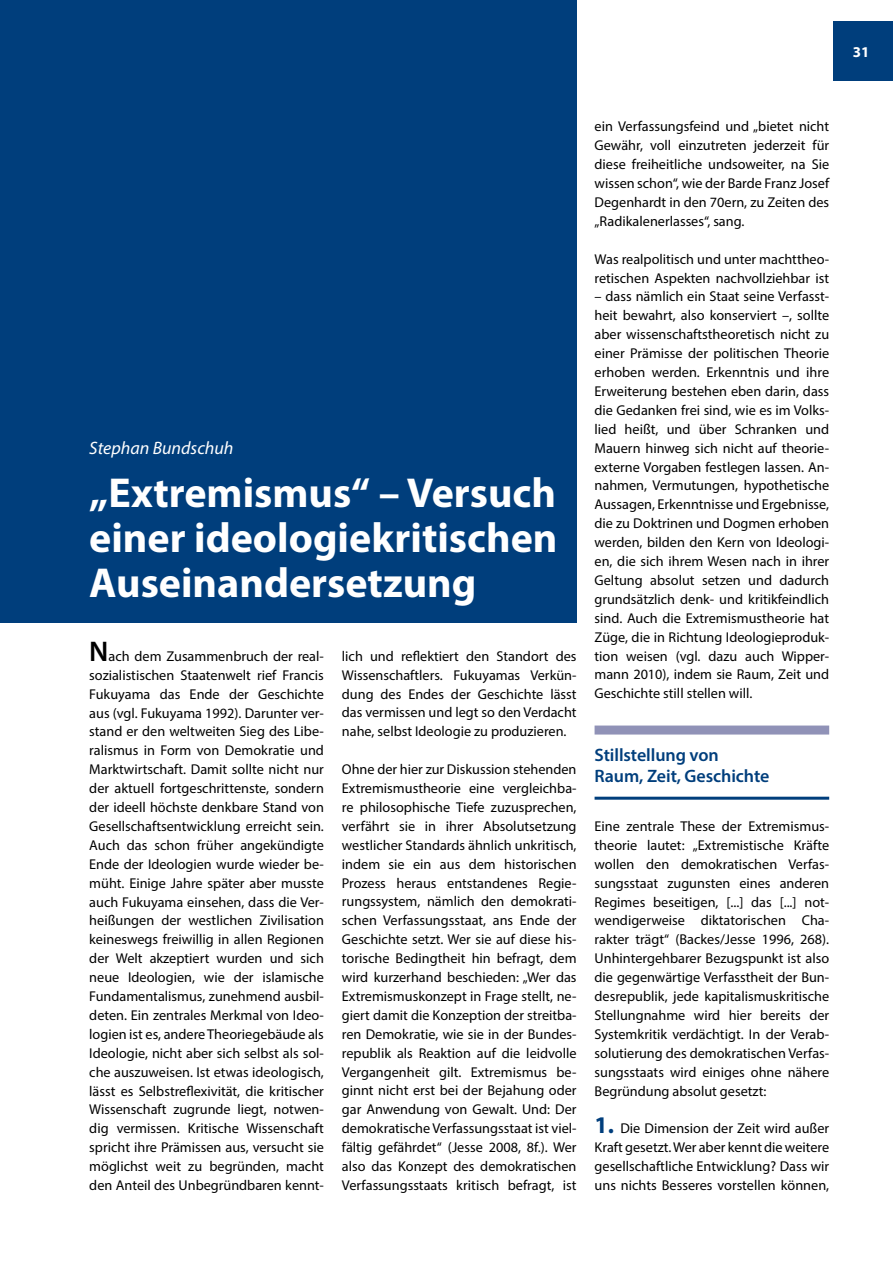
<style>
.page{position:relative;width:893px;height:1263px;background:#fff}
.page>*{position:absolute;margin:0;border:0;box-sizing:border-box;transform-origin:0 0}
.t1{font:700 42px/45px "Myriad Pro";color:#fff;text-align:justify}
.t2{font:600 18px/21px "Myriad Pro";letter-spacing:-.005em;color:#003e7c}
.t3{font:italic 18px "Myriad Pro";color:#fff}
.t4{font:700 15px "Myriad Pro";color:#fff}
.t5{font:14.25px/18.9px "Myriad Pro";color:#000;text-align:justify}
.s1{font-weight:600;font-size:28.5px}
.s2{font-weight:700;font-size:24px;color:#003e7c}
</style>
<div class="page">
<div style="left:833px;top:21px;width:60px;height:60px;background:#003e7c"></div>
<div style="left:595px;top:725px;width:234px;height:9px;background:#9092b7"></div>
<hr style="left:595px;top:797px;width:234px;height:3px;background:#003e7c">
<div style="left:0;top:0;width:577px;height:623px;background:#003e7c"></div>
<p class="t4" style="left:853px;top:42px;width:18px">31</p>
<p class="t3" style="left:89px;top:437px;width:146px">Stephan Bundschuh</p>
<h1 class="t1" style="left:89px;top:469px;width:470px">„Extremismus“ – Versuch einer ideologiekritischen Auseinandersetzung</h1>
<p class="t5" style="left:89px;top:646px;width:236px"><span class="s1">N</span>ach dem Zusammenbruch der real&shy;sozialistischen Staatenwelt rief Francis Fukuyama das Ende der Geschichte aus (vgl. Fukuyama 1992). Darunter ver&shy;stand er den weltweiten Sieg des Libe&shy;ralismus in Form von Demokratie und Marktwirtschaft. Damit sollte nicht nur der aktuell fortgeschrittenste, sondern der ideell höchste denkbare Stand von Gesellschaftsentwicklung erreicht sein.<br>Auch das schon früher angekündigte Ende der Ideologien wurde wieder be&shy;müht. Einige Jahre später aber musste auch Fukuyama einsehen, dass die Ver&shy;heißungen der westlichen Zivilisation keineswegs freiwillig in allen Regionen der Welt akzeptiert wurden und sich neue Ideologien, wie der islamische Fundamentalismus, zunehmend ausbil&shy;deten. Ein zentrales Merkmal von Ideo&shy;logien ist es, andere Theoriegebäude als Ideologie, nicht aber sich selbst als sol&shy;che auszuweisen. Ist etwas ideologisch, lässt es Selbstreflexivität, die kritischer Wissenschaft zugrunde liegt, notwen&shy;dig vermissen. Kritische Wissenschaft spricht ihre Prämissen aus, versucht sie möglichst weit zu begründen, macht den Anteil des Unbegründbaren kennt-</p>
<p class="t5" style="left:342px;top:646px;width:236px">lich und reflektiert den Standort des Wissenschaftlers. Fukuyamas Verkün&shy;dung des Endes der Geschichte lässt das vermissen und legt so den Verdacht nahe, selbst Ideologie zu produzieren.</p>
<p class="t5" style="left:342px;top:760px;width:236px">Ohne der hier zur Diskussion stehenden Extremismustheorie eine vergleichba&shy;re philosophische Tiefe zuzusprechen, verfährt sie in ihrer Absolutsetzung westlicher Standards ähnlich unkritisch, indem sie ein aus dem historischen Prozess heraus entstandenes Regie&shy;rungssystem, nämlich den demokrati&shy;schen Verfassungsstaat, ans Ende der Geschichte setzt. Wer sie auf diese his&shy;torische Bedingtheit hin befragt, dem wird kurzerhand beschieden: „Wer das Extremismuskonzept in Frage stellt, ne&shy;giert damit die Konzeption der streitba&shy;ren Demokratie, wie sie in der Bundes&shy;republik als Reaktion auf die leidvolle Vergangenheit gilt. Extremismus be&shy;ginnt nicht erst bei der Bejahung oder gar Anwendung von Gewalt. Und: Der demokratische Verfassungsstaat ist viel&shy;fältig gefährdet“ (Jesse 2008, 8f.). Wer also das Konzept des demokratischen Verfassungsstaats kritisch befragt, ist</p>
<p class="t5" style="left:595px;top:117px;width:236px">ein Verfassungsfeind und „bietet nicht Gewähr, voll einzutreten jederzeit für diese freiheitliche undsoweiter, na Sie wissen schon“, wie der Barde Franz Josef Degenhardt in den 70ern, zu Zeiten des „Radikalenerlasses“, sang.</p>
<p class="t5" style="left:595px;top:249px;width:236px">Was realpolitisch und unter machttheo&shy;retischen Aspekten nachvollziehbar ist</p>
<p class="t5" style="left:595px;top:287px;width:236px">– dass nämlich ein Staat seine Verfasst&shy;heit bewahrt, also konserviert –, sollte aber wissenschaftstheoretisch nicht zu einer Prämisse der politischen Theorie erhoben werden. Erkenntnis und ihre Erweiterung bestehen eben darin, dass die Gedanken frei sind, wie es im Volks&shy;lied heißt, und über Schranken und Mauern hinweg sich nicht auf theorie&shy;externe Vorgaben festlegen lassen. An&shy;nahmen, Vermutungen, hypothetische Aussagen, Erkenntnisse und Ergebnisse, die zu Doktrinen und Dogmen erhoben werden, bilden den Kern von Ideologi&shy;en, die sich ihrem Wesen nach in ihrer Geltung absolut setzen und dadurch grundsätzlich denk- und kritikfeindlich sind. Auch die Extremismustheorie hat Züge, die in Richtung Ideologieproduk&shy;tion weisen (vgl. dazu auch Wipper&shy;mann 2010), indem sie Raum, Zeit und Geschichte still stellen will.</p>
<p class="t2" style="left:595px;top:744px;width:176px">Stillstellung von<br>Raum, Zeit, Geschichte</p>
<p class="t5" style="left:595px;top:816px;width:236px">Eine zentrale These der Extremismus&shy;theorie lautet: „Extremistische Kräfte wollen den demokratischen Verfas&shy;sungsstaat zugunsten eines anderen Regimes beseitigen, [...] das [...] not&shy;wendigerweise diktatorischen Cha&shy;rakter trägt“ (Backes/Jesse 1996, 268).<br>Unhintergehbarer Bezugspunkt ist also die gegenwärtige Verfasstheit der Bun&shy;desrepublik, jede kapitalismuskritische Stellungnahme wird hier bereits der Systemkritik verdächtigt. In der Verab&shy;solutierung des demokratischen Verfas&shy;sungsstaats wird einiges ohne nähere Begründung absolut gesetzt:</p>
<p class="t5" style="left:595px;top:1119px;width:236px"><span class="s2">1.</span> Die Dimension der Zeit wird außer Kraft gesetzt. Wer aber kennt die weitere gesellschaftliche Entwicklung? Dass wir uns nichts Besseres vorstellen können,</p>
</div>
